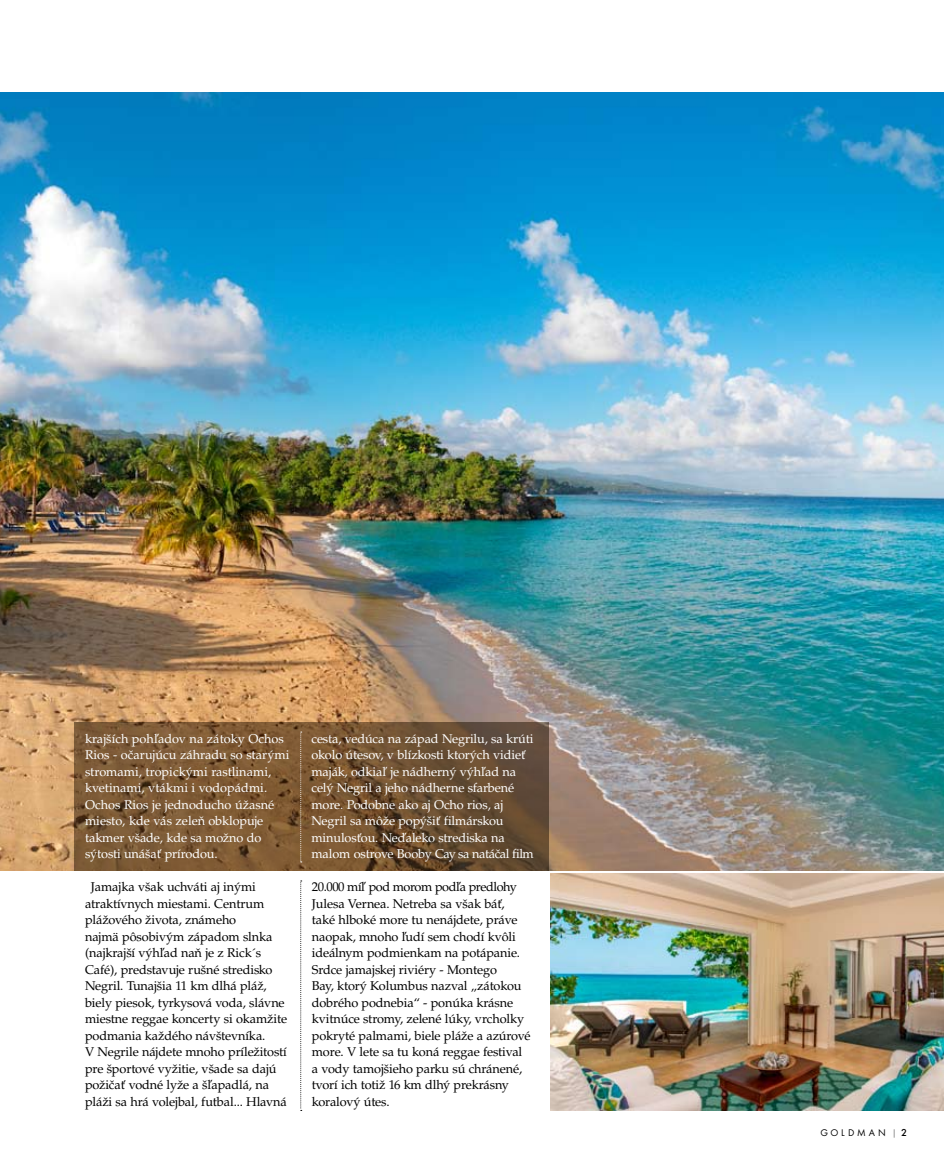
<style>
.page{position:relative;width:944px;height:1170px;background:#fff}
.page>*{position:absolute;margin:0;border:0;box-sizing:border-box;transform-origin:0 0}
.t1{font:12.75px/16.5px "Palladio LOT";letter-spacing:-.01em;color:#000}
.t2{font:12.75px/16.5px "Palladio LOT";letter-spacing:-.01em;color:#fff}
.t3{font:10.05px "Futura TOT";letter-spacing:.285em;color:#000}
.s1{font-weight:500;font-size:10.5px}
</style>
<div class="page">
<img style="left:0;top:92px;width:944px;height:778px">
<img style="left:551px;top:873px;width:393px;height:237px">
<svg style="left:74px;top:722px;width:474px;height:148px;background:#725332"></svg>
<svg style="left:300px;top:880px;width:2px;height:230px"></svg>
<svg style="left:300px;top:731px;width:2px;height:131px"></svg>
<p class="t2" style="left:85px;top:730px;width:206px">krajších pohľadov na zátoky Ochos<br>Rios - očarujúcu záhradu so starými stromami, tropickými rastlinami, kvetinami, vtákmi i vodopádmi.<br>Ochos Rios je jednoducho úžasné miesto, kde vás zeleň obklopuje takmer všade, kde sa možno do sýtosti unášať prírodou.</p>
<p class="t1" style="left:85px;top:878px;width:204px;text-indent:6px">Jamajka však uchváti aj inými atraktívnych miestami. Centrum plážového života, známeho<br>najmä pôsobivým západom slnka (najkrajší výhľad naň je z Rick´s Café), predstavuje rušné stredisko Negril. Tunajšia 11 km dlhá pláž, biely piesok, tyrkysová voda, slávne miestne reggae koncerty si okamžite podmania každého návštevníka.<br>V Negrile nájdete mnoho príležitostí pre športové vyžitie, všade sa dajú požičať vodné lyže a šľapadlá, na pláži sa hrá volejbal, futbal... Hlavná</p>
<p class="t2" style="left:311px;top:730px;width:224px">cesta, vedúca na západ Negrilu, sa krúti okolo útesov, v blízkosti ktorých vidieť maják, odkiaľ je nádherný výhľad na celý Negril a jeho nádherne sfarbené more. Podobne ako aj Ocho rios, aj Negril sa môže popýšiť filmárskou minulosťou. Neďaleko strediska na malom ostrove Booby Cay sa natáčal film</p>
<p class="t1" style="left:312px;top:878px;width:220px">20.000 míľ pod morom podľa predlohy Julesa Vernea. Netreba sa však báť, také hlboké more tu nenájdete, práve naopak, mnoho ľudí sem chodí kvôli ideálnym podmienkam na potápanie.<br>Srdce jamajskej riviéry - Montego<br>Bay, ktorý Kolumbus nazval „zátokou dobrého podnebia“ - ponúka krásne kvitnúce stromy, zelené lúky, vrcholky pokryté palmami, biele pláže a azúrové more. V lete sa tu koná reggae festival a vody tamojšieho parku sú chránené, tvorí ich totiž 16 km dlhý prekrásny koralový útes.</p>
<p class="t3" style="left:820px;top:1126px;width:88px">GOLDMAN | <span class="s1">2</span></p>
</div>
